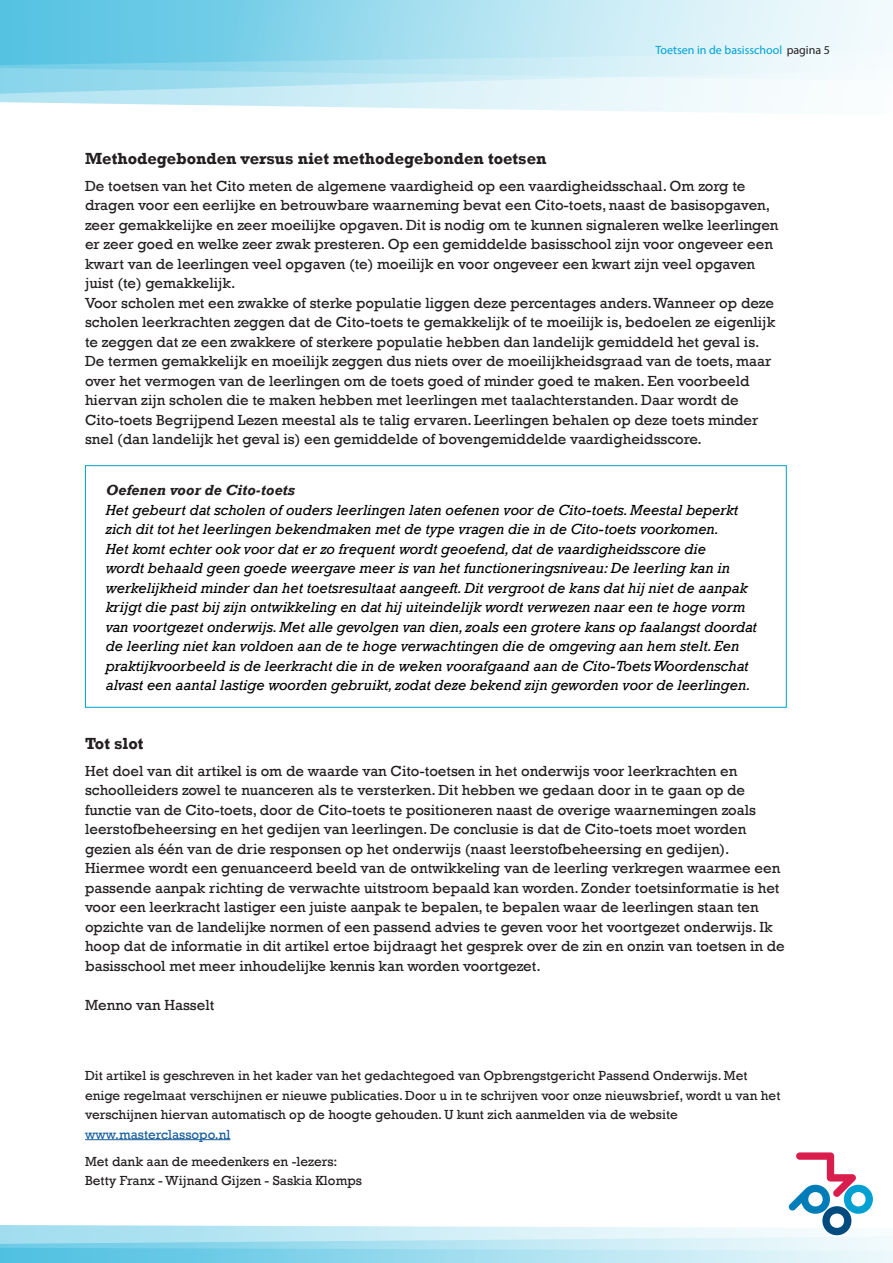
<style>
.page{position:relative;width:893px;height:1263px;background:#fff}
.page>*{position:absolute;margin:0;border:0;box-sizing:border-box;transform-origin:0 0}
._04_tussenkop{font:700 16.5px "Rockwell";color:#231f20}
._04_platte_tekst{font:15px/19.5px "Rockwell";color:#231f20}
._04_tussenkop-2{font:italic 15px/19.5px "Rockwell";color:#000}
._04_tussenkop-3{font:italic 700 15px "Rockwell";color:#231f20}
._04_tussenkop-4{font:13.5px/19.5px "Rockwell";color:#231f20}
._04_platte_tekst-2{font:13.5px "Rockwell";color:#231f20}
._04_tussenkop-5{font:13.5px "Rockwell";color:#175d9e}
.t1{font:12px "Myriad Pro";color:#00a1d2}
.s1{color:#231f20}
</style>
<div class="page">
<svg style="left:0;top:96px;width:759px;height:17px"></svg>
<svg style="left:0;top:82px;width:760px;height:14px;background:#caebf5"></svg>
<svg style="left:0;top:55px;width:868px;height:27px;background:#b6e5f2"></svg>
<svg style="left:0;top:0;width:893px;height:55px;background:#a6dfef"></svg>
<svg style="left:0;top:1152px;width:893px;height:111px"></svg>
<hr style="left:85px;top:1139px;width:145px;height:1px;background:#175d9e">
<div style="left:85px;top:465px;width:702px;height:243px;border:1px solid #00a1d2"></div>
<p class="t1" style="left:655px;top:43px;width:176px">Toetsen in de basisschool <span class="s1">pagina 5</span></p>
<p class="_04_tussenkop" style="left:85px;top:148px;width:463px">Methodegebonden versus niet methodegebonden toetsen</p>
<p class="_04_platte_tekst" style="left:85px;top:176px;width:695px">De toetsen van het Cito meten de algemene vaardigheid op een vaardigheidsschaal. Om zorg te dragen voor een eerlijke en betrouwbare waarneming bevat een Cito-toets, naast de basisopgaven, zeer gemakkelijke en zeer moeilijke opgaven. Dit is nodig om te kunnen signaleren welke leerlingen er zeer goed en welke zeer zwak presteren. Op een gemiddelde basisschool zijn voor ongeveer een</p>
<p class="_04_platte_tekst" style="left:85px;top:254px;width:672px">kwart van de leerlingen veel opgaven (te) moeilijk en voor ongeveer een kwart zijn veel opgaven juist (te) gemakkelijk.</p>
<p class="_04_platte_tekst" style="left:85px;top:293px;width:692px;text-align:justify">Voor scholen met een zwakke of sterke populatie liggen deze percentages anders. Wanneer op deze scholen leerkrachten zeggen dat de Cito-toets te gemakkelijk of te moeilijk is, bedoelen ze eigenlijk te zeggen dat ze een zwakkere of sterkere populatie hebben dan landelijk gemiddeld het geval is.</p>
<p class="_04_platte_tekst" style="left:85px;top:351px;width:688px">De termen gemakkelijk en moeilijk zeggen dus niets over de moeilijkheidsgraad van de toets, maar over het vermogen van de leerlingen om de toets goed of minder goed te maken. Een voorbeeld hiervan zijn scholen die te maken hebben met leerlingen met taalachterstanden. Daar wordt de Cito-toets Begrijpend Lezen meestal als te talig ervaren. Leerlingen behalen op deze toets minder snel (dan landelijk het geval is) een gemiddelde of bovengemiddelde vaardigheidsscore.</p>
<p class="_04_tussenkop-3" style="left:106px;top:481px;width:191px">Oefenen voor de Cito-toets</p>
<p class="_04_tussenkop-2" style="left:106px;top:500px;width:653px">Het gebeurt dat scholen of ouders leerlingen laten oefenen voor de Cito-toets. Meestal beperkt zich dit tot het leerlingen bekendmaken met de type vragen die in de Cito-toets voorkomen.<br>Het komt echter ook voor dat er zo frequent wordt geoefend, dat de vaardigheidsscore die<br>wordt behaald geen goede weergave meer is van het functioneringsniveau: De leerling kan in werkelijkheid minder dan het toetsresultaat aangeeft. Dit vergroot de kans dat hij niet de aanpak krijgt die past bij zijn ontwikkeling en dat hij uiteindelijk wordt verwezen naar een te hoge vorm van voortgezet onderwijs. Met alle gevolgen van dien, zoals een grotere kans op faalangst doordat de leerling niet kan voldoen aan de te hoge verwachtingen die de omgeving aan hem stelt. Een praktijkvoorbeeld is de leerkracht die in de weken voorafgaand aan de Cito-Toets Woordenschat alvast een aantal lastige woorden gebruikt, zodat deze bekend zijn geworden voor de leerlingen.</p>
<p class="_04_tussenkop" style="left:85px;top:733px;width:60px">Tot slot</p>
<p class="_04_platte_tekst" style="left:85px;top:761px;width:701px">Het doel van dit artikel is om de waarde van Cito-toetsen in het onderwijs voor leerkrachten en schoolleiders zowel te nuanceren als te versterken. Dit hebben we gedaan door in te gaan op de functie van de Cito-toets, door de Cito-toets te positioneren naast de overige waarnemingen zoals leerstofbeheersing en het gedijen van leerlingen. De conclusie is dat de Cito-toets moet worden gezien als één van de drie responsen op het onderwijs (naast leerstofbeheersing en gedijen).<br>Hiermee wordt een genuanceerd beeld van de ontwikkeling van de leerling verkregen waarmee een passende aanpak richting de verwachte uitstroom bepaald kan worden. Zonder toetsinformatie is het voor een leerkracht lastiger een juiste aanpak te bepalen, te bepalen waar de leerlingen staan ten opzichte van de landelijke normen of een passend advies te geven voor het voortgezet onderwijs. Ik hoop dat de informatie in dit artikel ertoe bijdraagt het gesprek over de zin en onzin van toetsen in de basisschool met meer inhoudelijke kennis kan worden voortgezet.</p>
<p class="_04_platte_tekst" style="left:85px;top:995px;width:131px">Menno van Hasselt</p>
<p class="_04_tussenkop-4" style="left:85px;top:1066px;width:697px">Dit artikel is geschreven in het kader van het gedachtegoed van Opbrengstgericht Passend Onderwijs. Met enige regelmaat verschijnen er nieuwe publicaties. Door u in te schrijven voor onze nieuwsbrief, wordt u van het verschijnen hiervan automatisch op de hoogte gehouden. U kunt zich aanmelden via de website</p>
<p class="_04_tussenkop-5" style="left:85px;top:1126px;width:147px">www.masterclassopo.nl</p>
<p class="_04_platte_tekst-2" style="left:85px;top:1153px;width:254px">Met dank aan de meedenkers en -lezers:</p>
<p class="_04_platte_tekst-2" style="left:85px;top:1173px;width:278px">Betty Franx - Wijnand Gijzen - Saskia Klomps</p>
</div>
